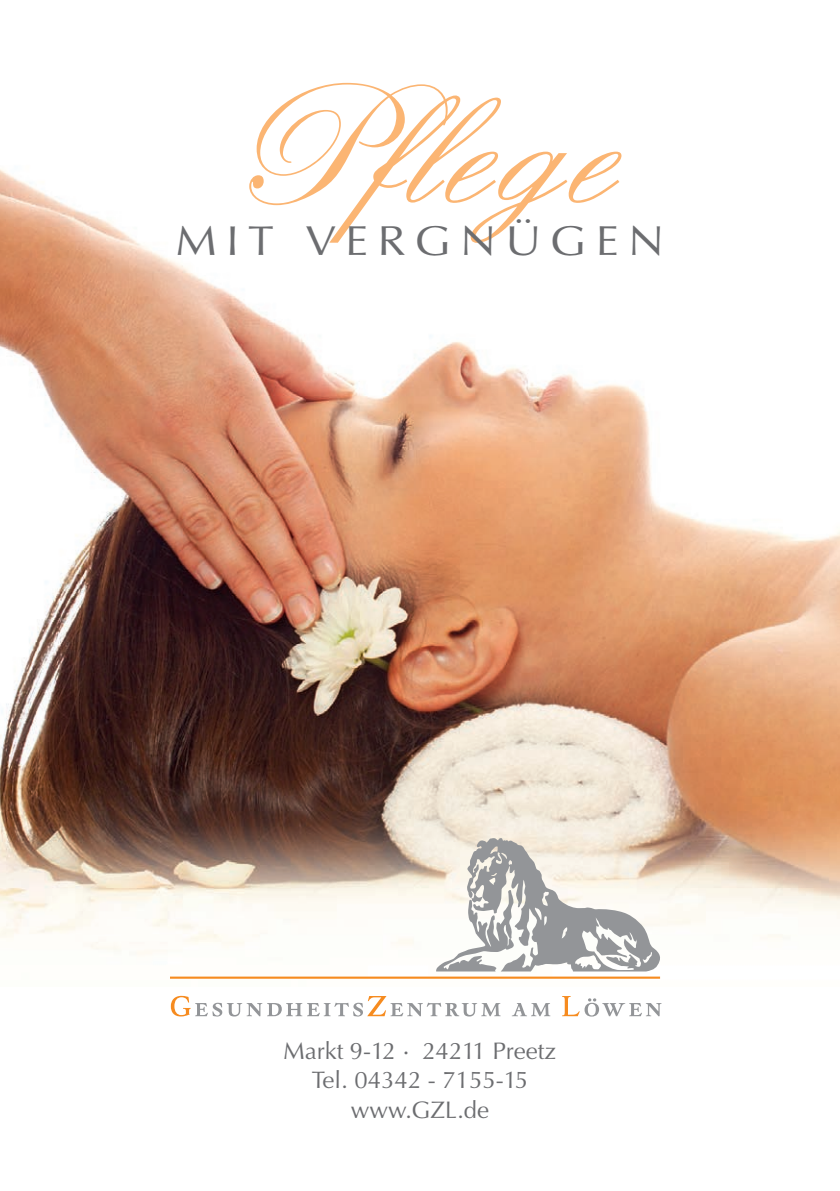
<style>
.page{position:relative;width:840px;height:1191px;background:#fff}
.page>*{position:absolute;margin:0;border:0;box-sizing:border-box;transform-origin:0 0}
.t1{font:148px "Englische Schreibschrift BQ";color:#fbb573}
.t2{font:42px "Optima";letter-spacing:.2em;color:#6c6d70;scale:1.1 1}
.t3{font:24px/29.2px "Optima";color:#6c6d70;text-align:center}
.s1{font-family:"Edwardian Script ITC";font-size:180px}
</style>
<div class="page">
<img style="left:0;top:169px;width:839px;height:810px">
<svg style="left:171px;top:995px;width:329px;height:21px"></svg>
<svg style="left:512px;top:1003px;width:38px;height:13px"></svg>
<svg style="left:562px;top:996px;width:99px;height:20px"></svg>
<svg style="left:435px;top:838px;width:226px;height:133px"></svg>
<hr style="left:171px;top:976px;width:488px;height:2px;background:#f68b1f">
<h1 class="t1" style="left:228px;top:72px;width:384px"><span class="s1">P</span>flege</h1>
<h2 class="t2" style="left:176px;top:216px;width:445px">MIT VERGNÜGEN</h2>
<p class="t3" style="left:283px;top:1036px;width:274px">Markt 9-12 · 24211 Preetz<br>Tel. 04342 - 7155-15 www.GZL.de</p>
</div>
